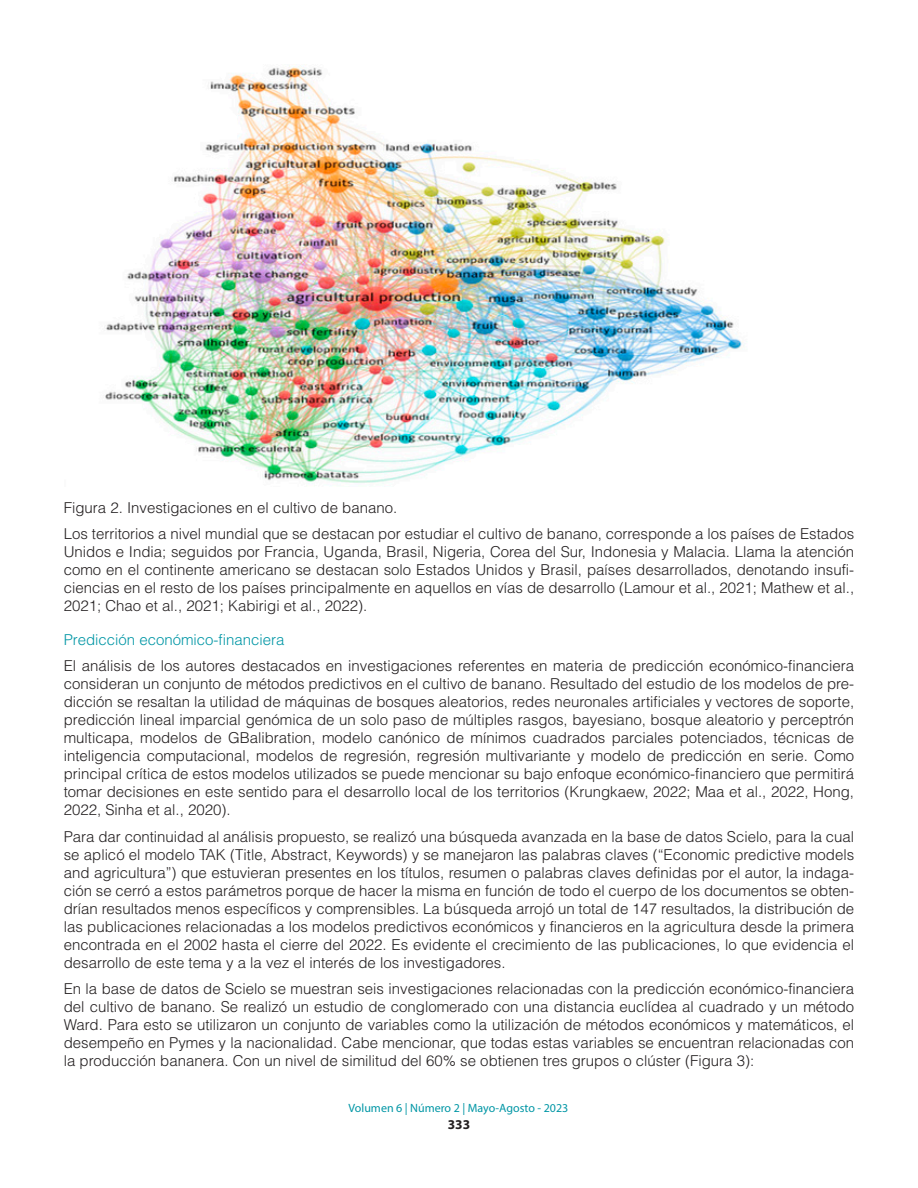
<style>
.page{position:relative;width:918px;height:1188px;background:#fff}
.page>*{position:absolute;margin:0;border:0;box-sizing:border-box;transform-origin:0 0}
.t1{font:300 15px/18px "Helvetica LT Std";color:#231f20;text-align:justify}
.t2{font:300 15px "Helvetica LT Std";color:#0096a5}
.t3{font:700 13.5px "Myriad Pro";color:#231f20}
.t4{font:12px "Myriad Pro";color:#0096a5}
</style>
<div class="page">
<img style="left:105px;top:65px;width:642px;height:420px">
<p class="t1" style="left:64px;top:494px;width:792px;line-height:26.5px">Figura 2. Investigaciones en el cultivo de banano.<br>Los territorios a nivel mundial que se destacan por estudiar el cultivo de banano, corresponde a los países de Estados</p>
<p class="t1" style="left:64px;top:543px;width:792px">Unidos e India; seguidos por Francia, Uganda, Brasil, Nigeria, Corea del Sur, Indonesia y Malacia. Llama la atención como en el continente americano se destacan solo Estados Unidos y Brasil, países desarrollados, denotando insufi&shy;ciencias en el resto de los países principalmente en aquellos en vías de desarrollo (Lamour et al., 2021; Mathew et al., 2021; Chao et al., 2021; Kabirigi et al., 2022).</p>
<p class="t2" style="left:64px;top:630px;width:222px">Predicción económico-financiera</p>
<p class="t1" style="left:64px;top:657px;width:792px">El análisis de los autores destacados en investigaciones referentes en materia de predicción económico-financiera consideran un conjunto de métodos predictivos en el cultivo de banano. Resultado del estudio de los modelos de pre&shy;dicción se resaltan la utilidad de máquinas de bosques aleatorios, redes neuronales artificiales y vectores de soporte, predicción lineal imparcial genómica de un solo paso de múltiples rasgos, bayesiano, bosque aleatorio y perceptrón multicapa, modelos de GBalibration, modelo canónico de mínimos cuadrados parciales potenciados, técnicas de inteligencia computacional, modelos de regresión, regresión multivariante y modelo de predicción en serie. Como principal crítica de estos modelos utilizados se puede mencionar su bajo enfoque económico-financiero que permitirá tomar decisiones en este sentido para el desarrollo local de los territorios (Krungkaew, 2022; Maa et al., 2022, Hong, 2022, Sinha et al., 2020).</p>
<p class="t1" style="left:64px;top:827px;width:792px">Para dar continuidad al análisis propuesto, se realizó una búsqueda avanzada en la base de datos Scielo, para la cual se aplicó el modelo TAK (Title, Abstract, Keywords) y se manejaron las palabras claves (“Economic predictive models and agricultura”) que estuvieran presentes en los títulos, resumen o palabras claves definidas por el autor, la indaga&shy;ción se cerró a estos parámetros porque de hacer la misma en función de todo el cuerpo de los documentos se obten&shy;drían resultados menos específicos y comprensibles. La búsqueda arrojó un total de 147 resultados, la distribución de las publicaciones relacionadas a los modelos predictivos económicos y financieros en la agricultura desde la primera encontrada en el 2002 hasta el cierre del 2022. Es evidente el crecimiento de las publicaciones, lo que evidencia el desarrollo de este tema y a la vez el interés de los investigadores.</p>
<p class="t1" style="left:64px;top:980px;width:792px">En la base de datos de Scielo se muestran seis investigaciones relacionadas con la predicción económico-financiera del cultivo de banano. Se realizó un estudio de conglomerado con una distancia euclídea al cuadrado y un método Ward. Para esto se utilizaron un conjunto de variables como la utilización de métodos económicos y matemáticos, el desempeño en Pymes y la nacionalidad. Cabe mencionar, que todas estas variables se encuentran relacionadas con la producción bananera. Con un nivel de similitud del 60% se obtienen tres grupos o clúster (Figura 3):</p>
<p class="t4" style="left:349px;top:1101px;width:221px">Volumen 6 | Número 2 | Mayo-Agosto - 2023</p>
<p class="t3" style="left:448px;top:1116px;width:24px">333</p>
</div>
